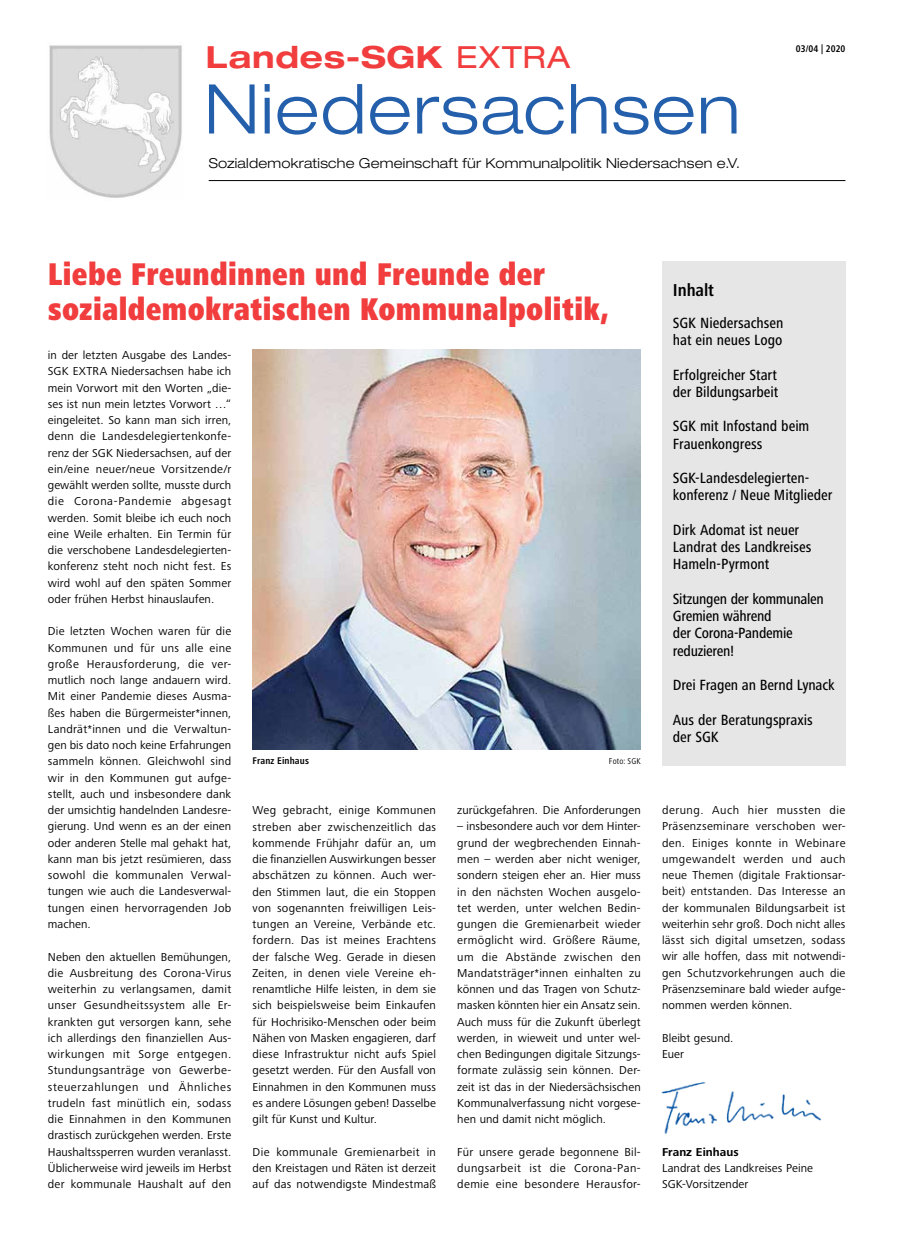
<style>
.page{position:relative;width:904px;height:1241px;background:#fff}
.page>*{position:absolute;margin:0;border:0;box-sizing:border-box;transform-origin:0 0}
.t1{font:300 expanded 68.62px "Helvetica Neue LT Pro";letter-spacing:.02em;color:#245fac}
.t2{font:900 condensed 32.5px/35px "Frutiger Next Pro";letter-spacing:.01em;color:#f13d3d;scale:.92 1}
.t3{font:700 expanded 30.5px "Helvetica Neue LT Pro";letter-spacing:.02em;color:#f13d3d}
.t4{font:700 condensed 17.88px "Frutiger Next Pro";letter-spacing:-.005em;color:#000}
.t5{font:500 condensed 15.25px/17.2px "Frutiger Next Pro";letter-spacing:-.005em;color:#000}
.t6{font:300 expanded 13.75px "Helvetica Neue LT Pro";letter-spacing:.015em;color:#000}
.t7{font:11.88px/16.2px "Frutiger Next Pro";letter-spacing:.01em;color:#000;text-align:justify}
.t8{font:700 11.88px "Frutiger Next Pro";letter-spacing:.005em;color:#000}
.t9{font:700 condensed 10px "Frutiger Next Pro";letter-spacing:.01em;color:#000}
.t10{font:condensed 8.75px "Frutiger Next Pro";letter-spacing:.015em;color:#000}
.s1{font-weight:400}
</style>
<div class="page">
<div style="left:662px;top:261px;width:183px;height:504px;background:#e7e6e6"></div>
<hr style="left:209px;top:180px;width:636px;height:1px;background:#000">
<img style="left:49px;top:45px;width:133px;height:153px">
<img style="left:252px;top:349px;width:388px;height:400px">
<img style="left:661px;top:1082px;width:161px;height:52px">
<h3 class="t3" style="left:206px;top:37px;width:366px">Landes-SGK <span class="s1">EXTRA</span></h3>
<h1 class="t1" style="left:204px;top:67px;width:537px">Niedersachsen</h1>
<p class="t6" style="left:209px;top:155px;width:532px">Sozialdemokratische Gemeinschaft für Kommunalpolitik Niedersachsen e.V.</p>
<p class="t9" style="left:795px;top:42px;width:51px">03/04 | 2020</p>
<h2 class="t2" style="left:48px;top:256px;width:611px">Liebe Freundinnen und Freunde der sozialdemokratischen Kommunalpolitik,</h2>
<p class="t7" style="left:48px;top:347px;width:185px">in der letzten Ausgabe des Landes-SGK EXTRA Niedersachsen habe ich mein Vorwort mit den Worten „die&shy;ses ist nun mein letztes Vorwort …“ eingeleitet. So kann man sich irren, denn die Landesdelegiertenkonfe&shy;renz der SGK Niedersachsen, auf der ein/eine neuer/neue Vorsitzende/r gewählt werden sollte, musste durch die Corona-Pandemie abgesagt werden. Somit bleibe ich euch noch eine Weile erhalten. Ein Termin für die verschobene Landesdelegierten&shy;konferenz steht noch nicht fest. Es wird wohl auf den späten Sommer oder frühen Herbst hinauslaufen.</p>
<p class="t7" style="left:48px;top:623px;width:185px">Die letzten Wochen waren für die Kommunen und für uns alle eine große Herausforderung, die ver&shy;mutlich noch lange andauern wird.<br>Mit einer Pandemie dieses Ausma&shy;ßes haben die Bürgermeister*innen, Landrät*innen und die Verwaltun&shy;gen bis dato noch keine Erfahrungen sammeln können. Gleichwohl sind wir in den Kommunen gut aufge&shy;stellt, auch und insbesondere dank der umsichtig handelnden Landesre&shy;gierung. Und wenn es an der einen oder anderen Stelle mal gehakt hat, kann man bis jetzt resümieren, dass sowohl die kommunalen Verwal&shy;tungen wie auch die Landesverwal&shy;tungen einen hervorragenden Job machen.</p>
<p class="t7" style="left:48px;top:948px;width:185px">Neben den aktuellen Bemühungen, die Ausbreitung des Corona-Virus weiterhin zu verlangsamen, damit unser Gesundheitssystem alle Er&shy;krankten gut versorgen kann, sehe ich allerdings den finanziellen Aus&shy;wirkungen mit Sorge entgegen.<br>Stundungsanträge von Gewerbe&shy;steuerzahlungen und Ähnliches trudeln fast minütlich ein, sodass die Einnahmen in den Kommunen drastisch zurückgehen werden. Erste Haushaltssperren wurden veranlasst.<br>Üblicherweise wird jeweils im Herbst der kommunale Haushalt auf den</p>
<p class="t9" style="left:252px;top:754px;width:58px">Franz Einhaus</p>
<p class="t10" style="left:609px;top:755px;width:33px">Foto: SGK</p>
<p class="t7" style="left:457px;top:802px;width:185px">zurückgefahren. Die Anforderungen</p>
<p class="t7" style="left:457px;top:818px;width:185px">– insbesondere auch vor dem Hinter&shy;grund der wegbrechenden Einnah&shy;men – werden aber nicht weniger, sondern steigen eher an. Hier muss in den nächsten Wochen ausgelo&shy;tet werden, unter welchen Bedin&shy;gungen die Gremienarbeit wieder ermöglicht wird. Größere Räume, um die Abstände zwischen den Mandatsträger*innen einhalten zu können und das Tragen von Schutz&shy;masken könnten hier ein Ansatz sein.<br>Auch muss für die Zukunft überlegt werden, in wieweit und unter wel&shy;chen Bedingungen digitale Sitzungs&shy;formate zulässig sein können. Der&shy;zeit ist das in der Niedersächsischen Kommunalverfassung nicht vorgese&shy;hen und damit nicht möglich.</p>
<p class="t7" style="left:457px;top:1143px;width:185px">Für unsere gerade begonnene Bil&shy;dungsarbeit ist die Corona-Pan&shy;demie eine besondere Herausfor-</p>
<p class="t7" style="left:252px;top:802px;width:185px">Weg gebracht, einige Kommunen streben aber zwischenzeitlich das kommende Frühjahr dafür an, um die finanziellen Auswirkungen besser abschätzen zu können. Auch wer&shy;den Stimmen laut, die ein Stoppen von sogenannten freiwilligen Leis&shy;tungen an Vereine, Verbände etc. fordern. Das ist meines Erachtens der falsche Weg. Gerade in diesen Zeiten, in denen viele Vereine eh&shy;renamtliche Hilfe leisten, in dem sie sich beispielsweise beim Einkaufen für Hochrisiko-Menschen oder beim Nähen von Masken engagieren, darf diese Infrastruktur nicht aufs Spiel gesetzt werden. Für den Ausfall von Einnahmen in den Kommunen muss es andere Lösungen geben! Dasselbe gilt für Kunst und Kultur.</p>
<p class="t7" style="left:252px;top:1143px;width:185px">Die kommunale Gremienarbeit in den Kreistagen und Räten ist derzeit auf das notwendigste Mindestmaß</p>
<h3 class="t4" style="left:673px;top:280px;width:43px">Inhalt</h3>
<p class="t5" style="left:673px;top:314px;width:112px">SGK Niedersachsen hat ein neues Logo</p>
<p class="t5" style="left:673px;top:366px;width:107px">Erfolgreicher Start der Bildungsarbeit</p>
<p class="t5" style="left:673px;top:417px;width:138px">SGK mit Infostand beim<br>Frauenkongress</p>
<p class="t5" style="left:673px;top:469px;width:161px">SGK-Landesdelegierten&shy;konferenz / Neue Mitglieder</p>
<p class="t5" style="left:673px;top:521px;width:140px">Dirk Adomat ist neuer<br>Landrat des Landkreises<br>Hameln-Pyrmont</p>
<p class="t5" style="left:673px;top:590px;width:153px">Sitzungen der kommunalen<br>Gremien während<br>der Corona-Pandemie reduzieren!</p>
<p class="t5" style="left:673px;top:676px;width:163px">Drei Fragen an Bernd Lynack</p>
<p class="t5" style="left:673px;top:711px;width:141px">Aus der Beratungspraxis der SGK</p>
<p class="t7" style="left:662px;top:801px;width:185px">derung. Auch hier mussten die Präsenzseminare verschoben wer&shy;den. Einiges konnte in Webinare umgewandelt werden und auch neue Themen (digitale Fraktionsar&shy;beit) entstanden. Das Interesse an der kommunalen Bildungsarbeit ist weiterhin sehr groß. Doch nicht alles lässt sich digital umsetzen, sodass wir alle hoffen, dass mit notwendi&shy;gen Schutzvorkehrungen auch die Präsenzseminare bald wieder aufge&shy;nommen werden können.</p>
<p class="t7" style="left:662px;top:1029px;width:73px">Bleibt gesund.<br>Euer</p>
<p class="t8" style="left:662px;top:1144px;width:78px">Franz Einhaus</p>
<p class="t7" style="left:662px;top:1159px;width:152px">Landrat des Landkreises Peine<br>SGK-Vorsitzender</p>
</div>
